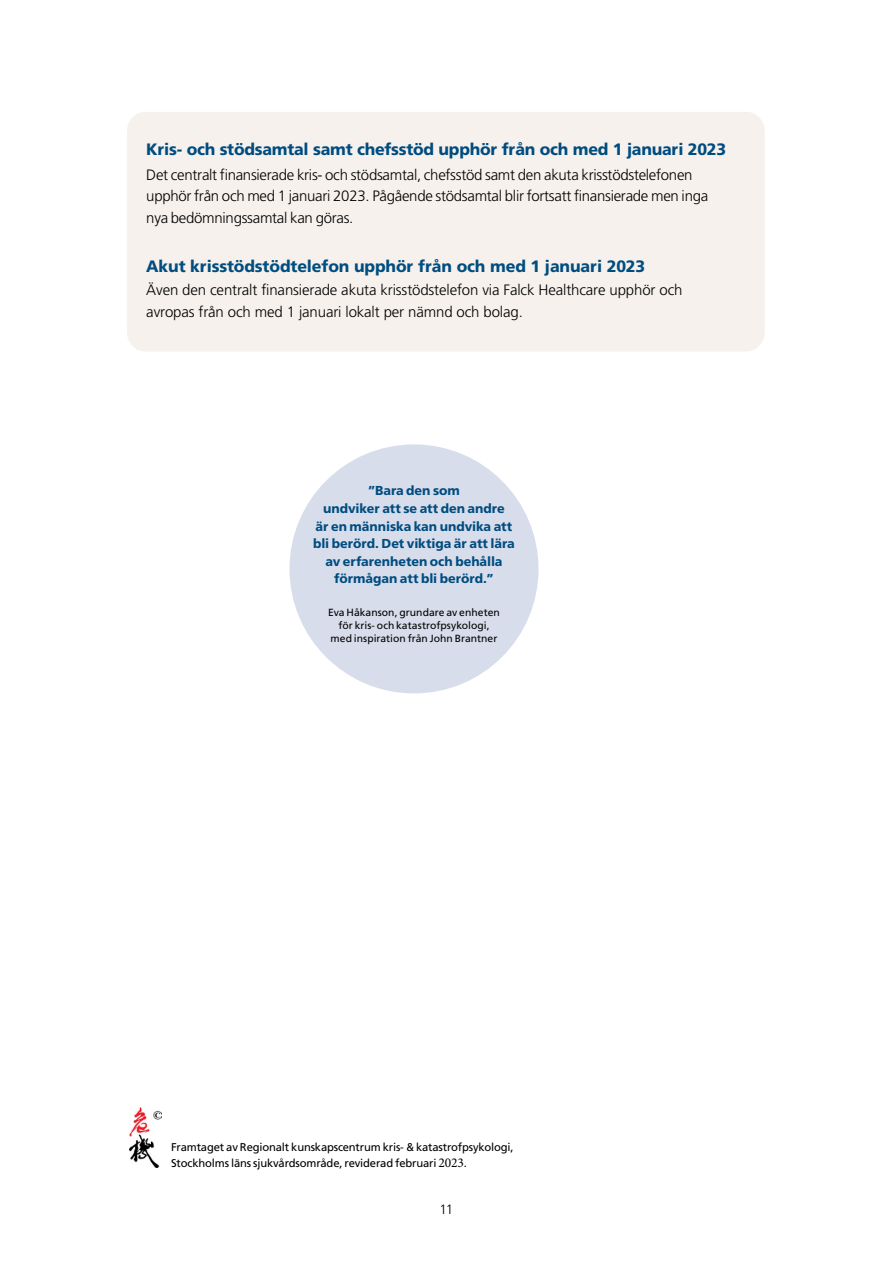
<style>
.page{position:relative;width:893px;height:1263px;background:#fff}
.page>*{position:absolute;margin:0;border:0;box-sizing:border-box;transform-origin:0 0}
.t1{font:16.5px "Frutiger SLL Heavy";letter-spacing:-.015em;color:#004c80}
.t2{font:16.5px "Frutiger SLL Heavy";letter-spacing:-.01em;color:#004d80}
.t3{font:15px/21.8px "Frutiger SLL Light";letter-spacing:-.02em;color:#000001}
.t4{font:300 13.5px "Frutiger SLLOTF";color:#000001}
.t5{font:800 13.05px/17.5px "Frutiger SLLOTF";letter-spacing:-.005em;color:#004c80;text-align:center}
.t6{font:11.25px/16.4px "Frutiger SLLOTF";letter-spacing:-.015em;color:#000001}
.t7{font:10.35px/13px "Frutiger SLLOTF";color:#000001;text-align:center}
.s1{font-family:"Minion Pro";font-size:13.5px}
</style>
<div class="page">
<div style="left:127px;top:112px;width:638px;height:239px;background:#f6f1ec;border-radius:19px"></div>
<div style="left:289px;top:444px;width:249px;height:249px;background:#d8ddeb;border-radius:50%"></div>
<img style="left:130px;top:1107px;width:32px;height:61px">
<p class="t1" style="left:146px;top:139px;width:581px">Kris- och stödsamtal samt chefsstöd upphör från och med 1 januari 2023</p>
<p class="t3" style="left:146px;top:164px;width:563px">Det centralt finansierade kris- och stödsamtal, chefsstöd samt den akuta krisstödstelefonen upphör från och med 1 januari 2023. Pågående stödsamtal blir fortsatt finansierade men inga nya bedömningssamtal kan göras.</p>
<p class="t2" style="left:146px;top:257px;width:500px">Akut krisstödstödtelefon upphör från och med 1 januari 2023</p>
<p class="t3" style="left:146px;top:279px;width:538px">Även den centralt finansierade akuta krisstödstelefon via Falck Healthcare upphör och avropas från och med 1 januari lokalt per nämnd och bolag.</p>
<p class="t5" style="left:313px;top:482px;width:203px">”Bara den som<br>undviker att se att den andre<br>är en människa kan undvika att bli berörd. Det viktiga är att lära av erfarenheten och behålla förmågan att bli berörd.”</p>
<p class="t7" style="left:328px;top:606px;width:173px">Eva Håkanson, grundare av enheten för kris- och katastrof psykologi, med inspiration från John Brantner</p>
<p class="t6" style="left:171px;top:1139px;width:344px">Framtaget av Regionalt kunskapscentrum kris- &amp; katastrofpsykologi,<br>Stockholms läns sjukvårdsområde, reviderad februari <span class="s1">2023</span>.</p>
<p class="t4" style="left:440px;top:1201px;width:15px">11</p>
</div>
